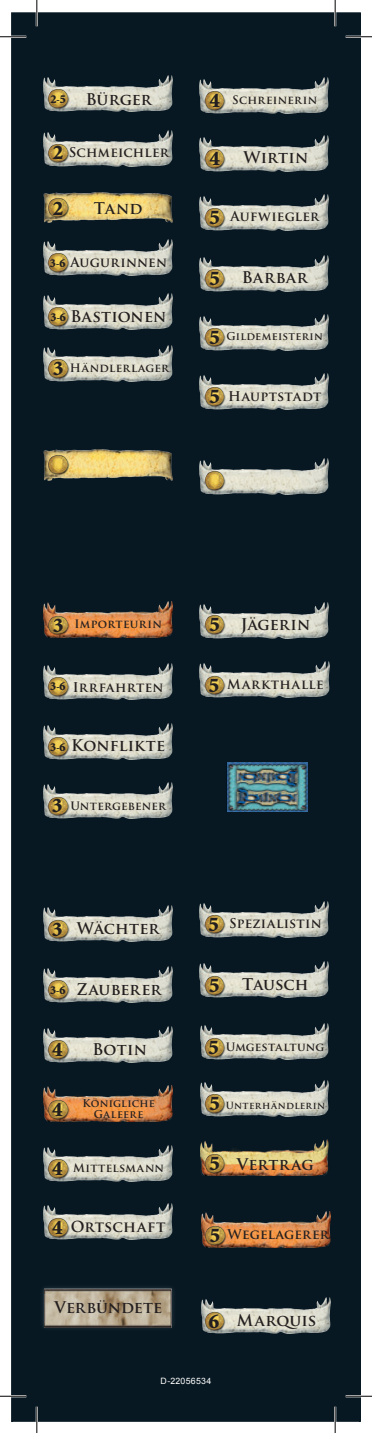
<style>
.page{position:relative;width:372px;height:1433px;background:#fff}
.page>*{position:absolute;margin:0;border:0;box-sizing:border-box;transform-origin:0 0}
.t1{font:900 21px "Minion Std";color:#231f20}
.t2{font:700 15.75px "Trajan Pro";letter-spacing:.01em;color:#231f20}
.t3{font:700 14.88px "Trajan Pro";letter-spacing:.01em;color:#231f20}
.t4{font:700 13.12px "Trajan Pro";letter-spacing:.02em;color:#231f20}
.t5{font:700 13.12px "Trajan Pro";letter-spacing:.055em;color:#231f20}
.t6{font:900 12.25px "Minion Std";color:#231f20}
.t7{font:700 11.38px "Trajan Pro";letter-spacing:.02em;color:#231f20}
.t8{font:700 10.5px "Trajan Pro";letter-spacing:.025em;color:#231f20}
.t9{font:700 9.62px "Trajan Pro";letter-spacing:.03em;color:#231f20}
.t10{font:8.75px "Arial";letter-spacing:.03em;color:#fff}
.s1{font-family:"Minion Std";font-weight:900;font-size:12.25px}
</style>
<div class="page">
<div style="left:12px;top:12px;width:347px;height:1409px;background:#071822"></div>
<div style="left:37px;top:38px;width:297px;height:1359px;background:#071822"></div>
<img style="left:227px;top:762px;width:80px;height:50px">
<img style="left:44px;top:450px;width:128px;height:30px">
<img style="left:201px;top:1212px;width:128px;height:35px">
<img style="left:43px;top:240px;width:129px;height:36px">
<img style="left:43px;top:293px;width:129px;height:36px">
<img style="left:43px;top:346px;width:129px;height:36px">
<img style="left:199px;top:77px;width:129px;height:36px">
<img style="left:199px;top:135px;width:129px;height:36px">
<img style="left:199px;top:194px;width:129px;height:36px">
<img style="left:199px;top:255px;width:129px;height:36px">
<img style="left:199px;top:314px;width:129px;height:36px">
<img style="left:199px;top:373px;width:129px;height:36px">
<img style="left:43px;top:602px;width:129px;height:36px">
<img style="left:43px;top:663px;width:129px;height:36px">
<img style="left:43px;top:723px;width:129px;height:36px">
<img style="left:43px;top:783px;width:129px;height:36px">
<img style="left:43px;top:906px;width:129px;height:36px">
<img style="left:43px;top:966px;width:129px;height:36px">
<img style="left:43px;top:1026px;width:129px;height:36px">
<img style="left:43px;top:1085px;width:129px;height:36px">
<img style="left:43px;top:1145px;width:129px;height:36px">
<img style="left:43px;top:1204px;width:129px;height:36px">
<img style="left:199px;top:662px;width:130px;height:36px">
<img style="left:199px;top:901px;width:129px;height:36px">
<img style="left:199px;top:602px;width:129px;height:36px">
<img style="left:200px;top:1139px;width:128px;height:36px">
<img style="left:200px;top:1080px;width:128px;height:36px">
<img style="left:200px;top:1024px;width:128px;height:35px">
<img style="left:199px;top:961px;width:129px;height:36px">
<img style="left:43px;top:76px;width:129px;height:36px">
<img style="left:199px;top:458px;width:129px;height:36px">
<img style="left:201px;top:1298px;width:128px;height:35px">
<div style="left:39px;top:1283px;width:137px;height:49px;background:#0c1d27"></div>
<img style="left:44px;top:1288px;width:128px;height:40px">
<img style="left:44px;top:192px;width:128px;height:31px">
<img style="left:43px;top:130px;width:129px;height:36px">
<img style="left:47px;top:89px;width:22px;height:21px">
<img style="left:47px;top:454px;width:22px;height:21px">
<img style="left:203px;top:90px;width:22px;height:21px">
<img style="left:203px;top:975px;width:22px;height:21px">
<img style="left:47px;top:143px;width:22px;height:21px">
<img style="left:47px;top:197px;width:22px;height:21px">
<img style="left:47px;top:307px;width:22px;height:20px">
<img style="left:47px;top:676px;width:22px;height:21px">
<img style="left:47px;top:736px;width:22px;height:21px">
<img style="left:47px;top:796px;width:22px;height:21px">
<img style="left:47px;top:919px;width:22px;height:21px">
<img style="left:47px;top:1040px;width:22px;height:20px">
<img style="left:47px;top:1099px;width:22px;height:21px">
<img style="left:47px;top:1159px;width:22px;height:20px">
<img style="left:47px;top:1217px;width:22px;height:21px">
<img style="left:203px;top:615px;width:22px;height:20px">
<img style="left:203px;top:675px;width:22px;height:21px">
<img style="left:203px;top:914px;width:22px;height:21px">
<img style="left:203px;top:1094px;width:22px;height:20px">
<img style="left:203px;top:1154px;width:22px;height:20px">
<img style="left:203px;top:1225px;width:23px;height:21px">
<img style="left:47px;top:252px;width:22px;height:21px">
<img style="left:47px;top:359px;width:22px;height:20px">
<img style="left:47px;top:615px;width:22px;height:21px">
<img style="left:47px;top:980px;width:22px;height:20px">
<img style="left:203px;top:148px;width:22px;height:21px">
<img style="left:203px;top:208px;width:22px;height:20px">
<img style="left:203px;top:327px;width:22px;height:21px">
<img style="left:203px;top:387px;width:22px;height:20px">
<img style="left:203px;top:471px;width:22px;height:20px">
<img style="left:203px;top:1311px;width:22px;height:20px">
<img style="left:203px;top:268px;width:22px;height:21px">
<img style="left:203px;top:1037px;width:22px;height:21px">
<hr style="left:0;top:36px;width:26px;height:2px;background:#fff">
<hr style="left:345px;top:36px;width:26px;height:2px;background:#fff">
<hr style="left:0;top:1395px;width:26px;height:2px;background:#fff">
<hr style="left:345px;top:1395px;width:26px;height:2px;background:#fff">
<hr style="left:36px;top:0;width:2px;height:26px;background:#fff">
<hr style="left:36px;top:1406px;width:2px;height:27px;background:#fff">
<hr style="left:333px;top:0;width:2px;height:26px;background:#fff">
<hr style="left:333px;top:1406px;width:2px;height:27px;background:#fff">
<svg style="left:0;top:36px;width:26px;height:1px"></svg>
<svg style="left:345px;top:36px;width:26px;height:1px"></svg>
<svg style="left:0;top:1396px;width:26px;height:1px"></svg>
<svg style="left:345px;top:1396px;width:26px;height:1px"></svg>
<svg style="left:36px;top:0;width:1px;height:26px"></svg>
<svg style="left:36px;top:1406px;width:1px;height:27px"></svg>
<svg style="left:334px;top:0;width:1px;height:26px"></svg>
<svg style="left:334px;top:1406px;width:1px;height:27px"></svg>
<p class="t2" style="left:85px;top:89px;width:67px">Bürger</p>
<p class="t6" style="left:50px;top:93px;width:17px">2-5</p>
<p class="t1" style="left:209px;top:90px;width:12px">4</p>
<p class="t7" style="left:232px;top:92px;width:86px">Schreinerin</p>
<p class="t1" style="left:53px;top:142px;width:12px">2</p>
<p class="t4" style="left:69px;top:144px;width:101px">Schmeichler</p>
<p class="t1" style="left:53px;top:197px;width:12px">2</p>
<p class="t2" style="left:94px;top:198px;width:50px">Tand</p>
<p class="t4" style="left:50px;top:254px;width:118px"><span class="s1">3-6</span> Augurinnen</p>
<p class="t2" style="left:70px;top:306px;width:97px">Bastionen</p>
<p class="t6" style="left:50px;top:311px;width:17px">3-6</p>
<p class="t1" style="left:209px;top:148px;width:12px">4</p>
<p class="t2" style="left:243px;top:148px;width:66px">Wirtin</p>
<p class="t1" style="left:209px;top:207px;width:12px">5</p>
<p class="t4" style="left:230px;top:208px;width:90px">Aufwiegler</p>
<p class="t1" style="left:209px;top:268px;width:12px">5</p>
<p class="t2" style="left:241px;top:267px;width:67px">Barbar</p>
<p class="t1" style="left:53px;top:358px;width:12px">3</p>
<p class="t7" style="left:70px;top:361px;width:100px">Händlerlager</p>
<p class="t1" style="left:209px;top:326px;width:12px">5</p>
<p class="t8" style="left:226px;top:330px;width:98px">Gildemeisterin</p>
<p class="t1" style="left:209px;top:386px;width:12px">5</p>
<p class="t4" style="left:228px;top:388px;width:95px">Hauptstadt</p>
<p class="t1" style="left:53px;top:614px;width:12px">3</p>
<p class="t7" style="left:74px;top:617px;width:89px">Importeurin</p>
<p class="t6" style="left:50px;top:680px;width:17px">3-6</p>
<p class="t4" style="left:73px;top:679px;width:92px">Irrfahrten</p>
<p class="t2" style="left:71px;top:736px;width:96px">Konflikte</p>
<p class="t6" style="left:50px;top:740px;width:17px">3-6</p>
<p class="t1" style="left:52px;top:795px;width:12px">3</p>
<p class="t7" style="left:70px;top:798px;width:97px">Untergebener</p>
<p class="t1" style="left:209px;top:614px;width:12px">5</p>
<p class="t2" style="left:240px;top:614px;width:71px">Jägerin</p>
<p class="t1" style="left:208px;top:674px;width:12px">5</p>
<p class="t5" style="left:227px;top:676px;width:98px">Markthalle</p>
<p class="t1" style="left:52px;top:918px;width:12px">3</p>
<p class="t2" style="left:77px;top:919px;width:84px">Wächter</p>
<p class="t6" style="left:50px;top:984px;width:17px">3-6</p>
<p class="t2" style="left:76px;top:979px;width:86px">Zauberer</p>
<p class="t1" style="left:52px;top:1039px;width:12px">4</p>
<p class="t1" style="left:52px;top:1098px;width:12px">4</p>
<p class="t2" style="left:92px;top:1039px;width:56px">Botin</p>
<p class="t8" style="left:82px;top:1097px;width:74px">Königliche</p>
<p class="t8" style="left:94px;top:1107px;width:51px">Galeere</p>
<p class="t1" style="left:52px;top:1158px;width:12px">4</p>
<p class="t7" style="left:73px;top:1161px;width:92px">Mittelsmann</p>
<p class="t1" style="left:52px;top:1216px;width:12px">4</p>
<p class="t3" style="left:71px;top:1217px;width:96px">Ortschaft</p>
<p class="t2" style="left:55px;top:1297px;width:109px">Verbündete</p>
<p class="t1" style="left:208px;top:913px;width:12px">5</p>
<p class="t4" style="left:229px;top:915px;width:94px">Spezialistin</p>
<p class="t1" style="left:209px;top:974px;width:12px">5</p>
<p class="t2" style="left:242px;top:975px;width:68px">Tausch</p>
<p class="t1" style="left:208px;top:1036px;width:12px">5</p>
<p class="t7" style="left:225px;top:1039px;width:100px">Umgestaltung</p>
<p class="t1" style="left:209px;top:1093px;width:12px">5</p>
<p class="t9" style="left:225px;top:1099px;width:101px">Unterhändlerin</p>
<p class="t1" style="left:209px;top:1153px;width:12px">5</p>
<p class="t2" style="left:236px;top:1154px;width:78px">Vertrag</p>
<p class="t1" style="left:209px;top:1224px;width:12px">5</p>
<p class="t4" style="left:227px;top:1226px;width:102px">Wegelagerer</p>
<p class="t1" style="left:208px;top:1310px;width:12px">6</p>
<p class="t2" style="left:236px;top:1310px;width:81px">Marquis</p>
<p class="t10" style="left:160px;top:1376px;width:52px">D-22056534</p>
</div>
